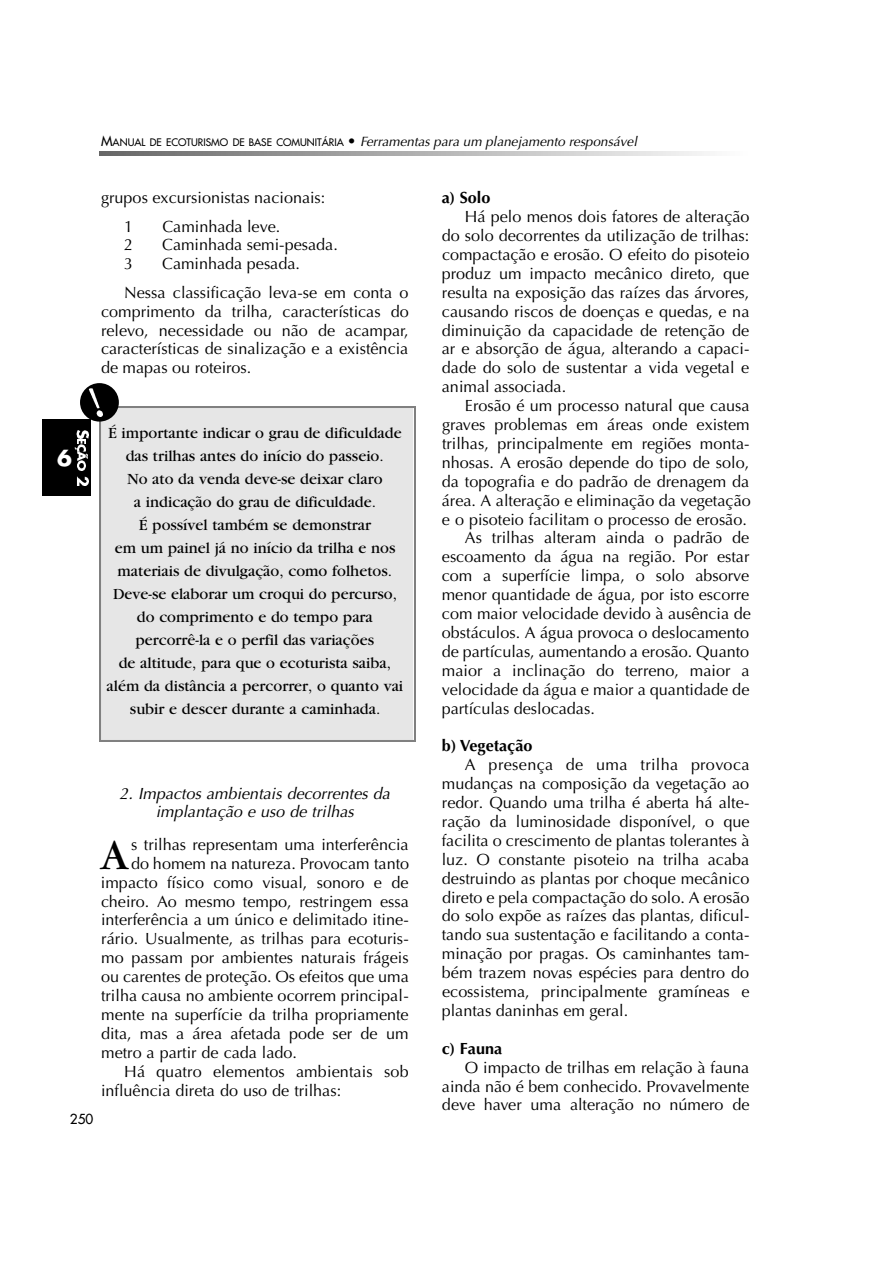
<style>
.page{position:relative;width:893px;height:1263px;background:#fff}
.page>*{position:absolute;margin:0;border:0;box-sizing:border-box;transform-origin:0 0}
.t1{font:45px "Garamond";color:#000}
.t2{font:700 21.6px "Futura";color:#fff}
.t3{font:16.2px/18.9px "Optima";color:#000;text-align:justify}
.t4{font:16.2px/23px "Garamond";color:#000;text-align:center}
.t5{font:italic 16.2px/18.9px "Optima";color:#000;text-align:center}
.t6{font:700 16.2px "Optima";color:#000}
.t7{font:italic 13.5px "Optima";color:#000}
.t8{font:13.5px "Futura";color:#000}
.s1{font-family:"Futura";font-style:normal}
.s2{font-family:"Futura";font-style:normal;font-size:10.2px}
</style>
<div class="page">
<img style="left:100px;top:151px;width:604px;height:5px">
<div style="left:42px;top:419px;width:49px;height:77px;background:#000"></div>
<img style="left:76px;top:430px;width:13px;height:8px">
<svg style="left:74px;top:439px;width:12px;height:13px"></svg>
<img style="left:77px;top:452px;width:10px;height:9px">
<svg style="left:77px;top:461px;width:9px;height:10px"></svg>
<img style="left:77px;top:476px;width:12px;height:10px">
<div style="left:80px;top:383px;width:39px;height:39px;background:#000;border-radius:50%"></div>
<img style="left:85px;top:389px;width:18px;height:28px">
<p class="t7" style="left:101px;top:136px;width:537px"><span class="s1">M</span><span class="s2">ANUAL DE ECOTURISMO DE BASE COMUNITÁRIA</span> <span class="s1">•</span> Ferramentas para um planejamento responsável</p>
<p class="t3" style="left:124px;top:185px;width:203px;line-height:28.3px;text-indent:-23px">grupos excursionistas nacionais:<br>1</p>
<p class="t3" style="left:162px;top:218px;width:119px">Caminhada leve.</p>
<h2 class="t2" style="left:57px;top:448px;width:16px">6</h2>
<p class="t3" style="left:124px;top:237px;width:11px">2</p>
<p class="t3" style="left:162px;top:237px;width:177px">Caminhada semi-pesada.</p>
<p class="t3" style="left:124px;top:256px;width:11px">3</p>
<p class="t3" style="left:124px;top:251px;width:286px;line-height:28.3px;text-indent:38px">Caminhada pesada.<br>Nessa classificação leva-se em conta o</p>
<p class="t3" style="left:101px;top:303px;width:309px">comprimento da trilha, características do relevo, necessidade ou não de acampar, características de sinalização e a existência de mapas ou roteiros.</p>
<p class="t4" style="left:107px;top:423px;width:298px">É importante indicar o grau de dificuldade das trilhas antes do início do passeio.<br>No ato da venda deve-se deixar claro<br>a indicação do grau de dificuldade.<br>É possível também se demonstrar<br>em um painel já no início da trilha e nos materiais de divulgação, como folhetos.<br>Deve-se elaborar um croqui do percurso, do comprimento e do tempo para percorrê-la e o perfil das variações<br>de altitude, para que o ecoturista saiba, além da distância a percorrer, o quanto vai subir e descer durante a caminhada.</p>
<p class="t5" style="left:120px;top:785px;width:272px">2. Impactos ambientais decorrentes da implantação e uso de trilhas</p>
<h1 class="t1" style="left:101px;top:839px;width:29px">A</h1>
<p class="t3" style="left:131px;top:837px;width:279px">s trilhas representam uma interferência</p>
<p class="t3" style="left:131px;top:855px;width:280px">do homem na natureza. Provocam tanto</p>
<p class="t3" style="left:101px;top:874px;width:309px">impacto físico como visual, sonoro e de</p>
<p class="t3" style="left:101px;top:893px;width:309px">cheiro. Ao mesmo tempo, restringem essa</p>
<p class="t3" style="left:101px;top:912px;width:309px">interferência a um único e delimitado itine-</p>
<p class="t3" style="left:101px;top:931px;width:309px">rário. Usualmente, as trilhas para ecoturis-</p>
<p class="t3" style="left:101px;top:950px;width:309px">mo passam por ambientes naturais frágeis</p>
<p class="t3" style="left:101px;top:969px;width:309px">ou carentes de proteção. Os efeitos que uma</p>
<p class="t3" style="left:101px;top:988px;width:309px">trilha causa no ambiente ocorrem principal-</p>
<p class="t3" style="left:101px;top:1007px;width:309px">mente na superfície da trilha propriamente</p>
<p class="t3" style="left:101px;top:1026px;width:309px">dita, mas a área afetada pode ser de um</p>
<p class="t3" style="left:101px;top:1044px;width:197px">metro a partir de cada lado.</p>
<p class="t3" style="left:124px;top:1063px;width:286px">Há quatro elementos ambientais sob</p>
<p class="t3" style="left:101px;top:1082px;width:241px">influência direta do uso de trilhas:</p>
<p class="t8" style="left:70px;top:1112px;width:25px">250</p>
<p class="t6" style="left:442px;top:191px;width:50px">a) Solo</p>
<p class="t3" style="left:441px;top:209px;width:309px;text-indent:23px">Há pelo menos dois fatores de alteração do solo decorrentes da utilização de trilhas: compactação e erosão. O efeito do pisoteio produz um impacto mecânico direto, que resulta na exposição das raízes das árvores, causando riscos de doenças e quedas, e na diminuição da capacidade de retenção de ar e absorção de água, alterando a capaci&shy;dade do solo de sustentar a vida vegetal e animal associada.</p>
<p class="t3" style="left:465px;top:398px;width:286px">Erosão é um processo natural que causa</p>
<p class="t3" style="left:442px;top:417px;width:309px">graves problemas em áreas onde existem</p>
<p class="t3" style="left:442px;top:436px;width:309px">trilhas, principalmente em regiões monta-</p>
<p class="t3" style="left:442px;top:454px;width:309px">nhosas. A erosão depende do tipo de solo,</p>
<p class="t3" style="left:442px;top:473px;width:309px">da topografia e do padrão de drenagem da</p>
<p class="t3" style="left:442px;top:492px;width:310px">área. A alteração e eliminação da vegetação</p>
<p class="t3" style="left:442px;top:511px;width:306px">e o pisoteio facilitam o processo de erosão.</p>
<p class="t3" style="left:465px;top:530px;width:286px">As trilhas alteram ainda o padrão de</p>
<p class="t3" style="left:442px;top:549px;width:309px">escoamento da água na região. Por estar</p>
<p class="t3" style="left:442px;top:568px;width:309px">com a superfície limpa, o solo absorve</p>
<p class="t3" style="left:442px;top:587px;width:309px">menor quantidade de água, por isto escorre</p>
<p class="t3" style="left:442px;top:606px;width:310px">com maior velocidade devido à ausência de</p>
<p class="t3" style="left:442px;top:625px;width:309px">obstáculos. A água provoca o deslocamento</p>
<p class="t3" style="left:442px;top:643px;width:309px">de partículas, aumentando a erosão. Quanto</p>
<p class="t3" style="left:442px;top:662px;width:309px">maior a inclinação do terreno, maior a</p>
<p class="t3" style="left:441px;top:681px;width:309px">velocidade da água e maior a quantidade de</p>
<p class="t3" style="left:441px;top:700px;width:155px">partículas deslocadas.</p>
<p class="t6" style="left:442px;top:739px;width:92px">b) Vegetação</p>
<p class="t3" style="left:442px;top:757px;width:309px;text-indent:23px">A presença de uma trilha provo c a mudanças na composição da vegetação ao redor. Quando uma trilha é aberta há alte&shy;ração da luminosidade disponível, o que facilita o crescimento de plantas tolerantes à luz. O constante pisoteio na trilha acaba destruindo as plantas por choque mecânico direto e pela compactação do solo. A erosão do solo expõe as raízes das plantas, dificul&shy;tando sua sustentação e facilitando a conta&shy;minação por pragas. Os caminhantes tam&shy;bém trazem novas espécies para dentro do ecossistema, principalmente gramíneas e plantas daninhas em geral.</p>
<p class="t6" style="left:442px;top:1042px;width:62px">c) Fauna</p>
<p class="t3" style="left:442px;top:1059px;width:309px;text-indent:23px">O impacto de trilhas em relação à fauna ainda não é bem conhecido. Provavelmente deve haver uma alteração no número de</p>
</div>
